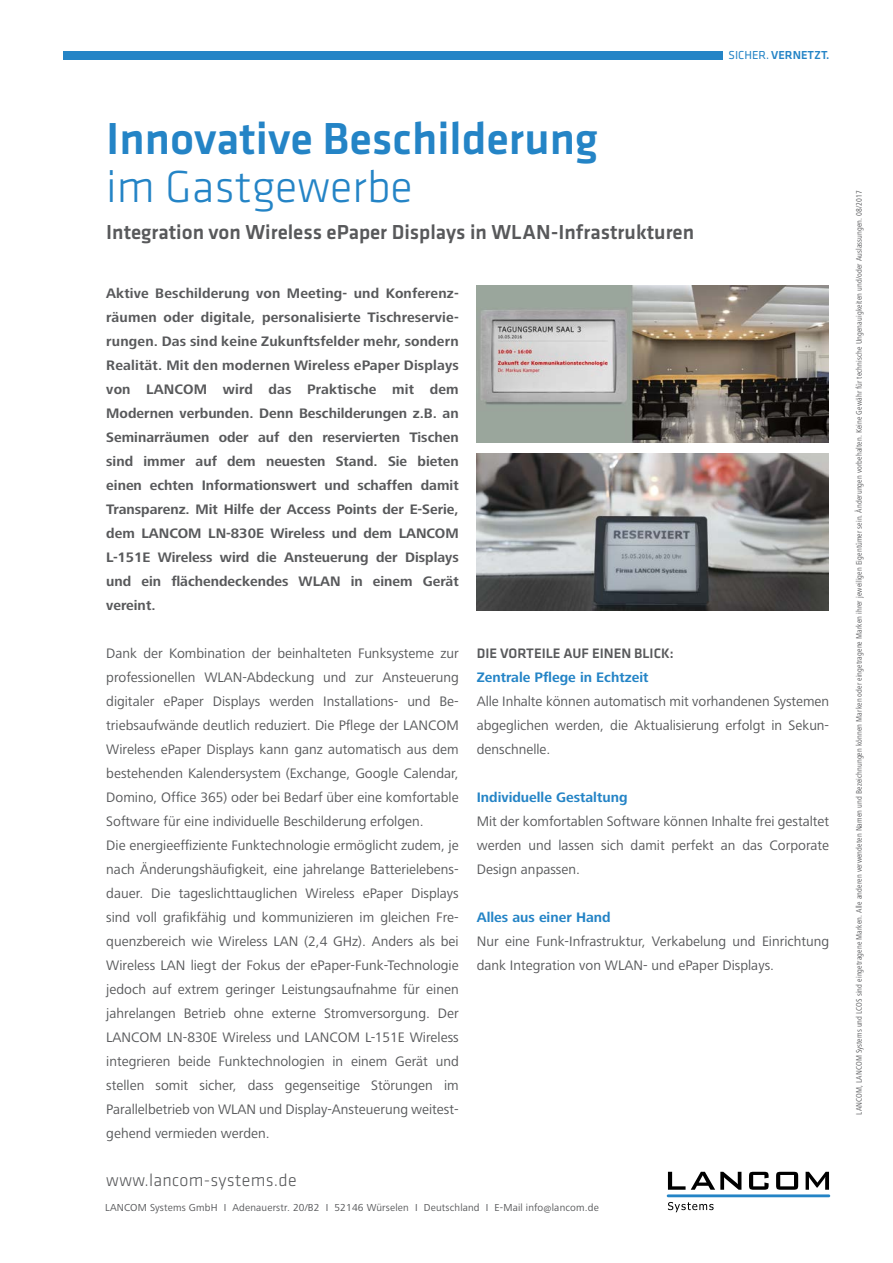
<style>
.page{position:relative;width:893px;height:1263px;background:#fff}
.page>*{position:absolute;margin:0;border:0;box-sizing:border-box;transform-origin:0 0}
.t1{font:500 46.5px "Klavika Basic";color:#2484c6}
.t2{font:300 46.5px "Klavika Basic";color:#2484c6}
.t3{font:500 21px "Klavika Basic";color:#58595b}
.t4{font:300 18px "Klavika Basic";letter-spacing:.015em;color:#58595b}
.t5{font:14.25px/24px "Frutiger Next LT";color:#58595b}
.t6{font:700 14.25px/24px "Frutiger Next LT";color:#58595b;text-align:justify}
.t7{font:700 14.25px "Frutiger Next LT";color:#2484c6}
.t8{font:500 14.25px "Klavika Basic";color:#58595b}
.t9{font:500 12px "Klavika Basic";color:#2484c6}
.t10{font:10.5px "Frutiger Next LT";letter-spacing:.015em;color:#58595b}
.t11{font:condensed 8.25px "Frutiger Next LT";letter-spacing:.01em;color:#58595b}
.s1{font-weight:400}
</style>
<div class="page">
<svg style="left:668px;top:1172px;width:73px;height:18px"></svg>
<svg style="left:749px;top:1172px;width:20px;height:18px"></svg>
<svg style="left:776px;top:1172px;width:22px;height:18px"></svg>
<svg style="left:806px;top:1172px;width:23px;height:18px"></svg>
<svg style="left:668px;top:1202px;width:46px;height:10px"></svg>
<hr style="left:667px;top:1194px;width:163px;height:3px;background:#2484c6">
<div style="left:64px;top:51px;width:659px;height:9px;background:#2484c6"></div>
<img style="left:477px;top:286px;width:351px;height:157px">
<img style="left:476px;top:453px;width:353px;height:157px">
<h1 class="t1" style="left:106px;top:107px;width:493px">Innovative Beschilderung</h1>
<h1 class="t2" style="left:106px;top:159px;width:308px">im Gastgewerbe</h1>
<h2 class="t3" style="left:106px;top:218px;width:589px">Integration von Wireless ePaper Displays in WLAN-Infrastrukturen</h2>
<p class="t9" style="left:729px;top:47px;width:102px"><span class="s1">SICHER.</span> VERNETZT.</p>
<p class="t6" style="left:106px;top:282px;width:354px">Aktive Beschilderung von Meeting- und Konferenz&shy;räumen oder digitale, personalisierte Tischreservie&shy;rungen. Das sind keine Zukunftsfelder mehr, sondern Realität. Mit den modernen Wireless ePaper Displays von LANCOM wird das Praktische mit dem Modernen verbunden. Denn Beschilderungen z.B. an Seminarräumen oder auf den reservierten Tischen sind immer auf dem neuesten Stand. Sie bieten einen echten Informationswert und schaffen damit Transparenz. Mit Hilfe der Access Points der E-Serie, dem LANCOM LN-830E Wireless und dem LANCOM L-151E Wireless wird die Ansteuerung der Displays und ein flächendeckendes WLAN in einem Gerät vereint.</p>
<p class="t5" style="left:106px;top:642px;width:354px">Dank der Kombination der beinhalteten Funksysteme zur professionellen WLAN-Abdeckung und zur Ansteuerung digitaler ePaper Displays werden Installations- und Be&shy;triebsaufwände deutlich reduziert. Die Pflege der LANCOM Wireless ePaper Displays kann ganz automatisch aus dem bestehenden Kalendersystem (Exchange, Google Calendar, Domino, Office 365) oder bei Bedarf über eine komfortable Software für eine individuelle Beschilderung erfolgen.<br>Die energieeffiziente Funktechnologie ermöglicht zudem, je nach Änderungshäufigkeit, eine jahrelange Batterielebens&shy;dauer. Die tageslichttauglichen Wireless ePaper Displays sind voll grafikfähig und kommunizieren im gleichen Fre&shy;quenzbereich wie Wireless LAN (2,4 GHz). Anders als bei Wireless LAN liegt der Fokus der ePaper-Funk-Technologie jedoch auf extrem geringer Leistungsaufnahme für einen jahrelangen Betrieb ohne externe Stromversorgung. Der LANCOM LN-830E Wireless und LANCOM L-151E Wireless integrieren beide Funktechnologien in einem Gerät und stellen somit sicher, dass gegenseitige Störungen im Parallelbetrieb von WLAN und Display-Ansteuerung weitest&shy;gehend vermieden werden.</p>
<p class="t8" style="left:477px;top:644px;width:199px">DIE VORTEILE AUF EINEN BLICK:</p>
<p class="t7" style="left:477px;top:669px;width:173px">Zentrale Pflege in Echtzeit</p>
<p class="t5" style="left:477px;top:689px;width:354px;text-align:justify">Alle Inhalte können automatisch mit vorhandenen Systemen abgeglichen werden, die Aktualisierung erfolgt in Sekun&shy;denschnelle.</p>
<p class="t7" style="left:477px;top:789px;width:152px">Individuelle Gestaltung</p>
<p class="t5" style="left:477px;top:809px;width:354px;text-align:justify">Mit der komfortablen Software können Inhalte frei gestaltet werden und lassen sich damit perfekt an das Corporate Design anpassen.</p>
<p class="t7" style="left:477px;top:909px;width:135px">Alles aus einer Hand</p>
<p class="t5" style="left:477px;top:929px;width:354px">Nur eine Funk-Infrastruktur, Verkabelung und Einrichtung dank Integration von WLAN- und ePaper Displays.</p>
<p class="t4" style="left:106px;top:1169px;width:192px">www.lancom-systems.de</p>
<p class="t10" style="left:105px;top:1201px;width:495px">LANCOM Systems GmbH I Adenauerstr. 20/B2 I 52146 Würselen I Deutschland I E-Mail info@lancom.de</p>
<p class="t11" style="left:854px;top:1114px;width:926px;rotate:-90deg">LANCOM, LANCOM Systems und LCOS sind eingetragene Marken. Alle anderen verwendeten Namen und Bezeichnungen können Marken oder eingetragene Marken ihrer jeweiligen Eigentümer sein. Änderungen vorbehalten. Keine Gewähr für technische Ungenauigkeiten und/oder Auslassungen. 08/2017</p>
</div>
